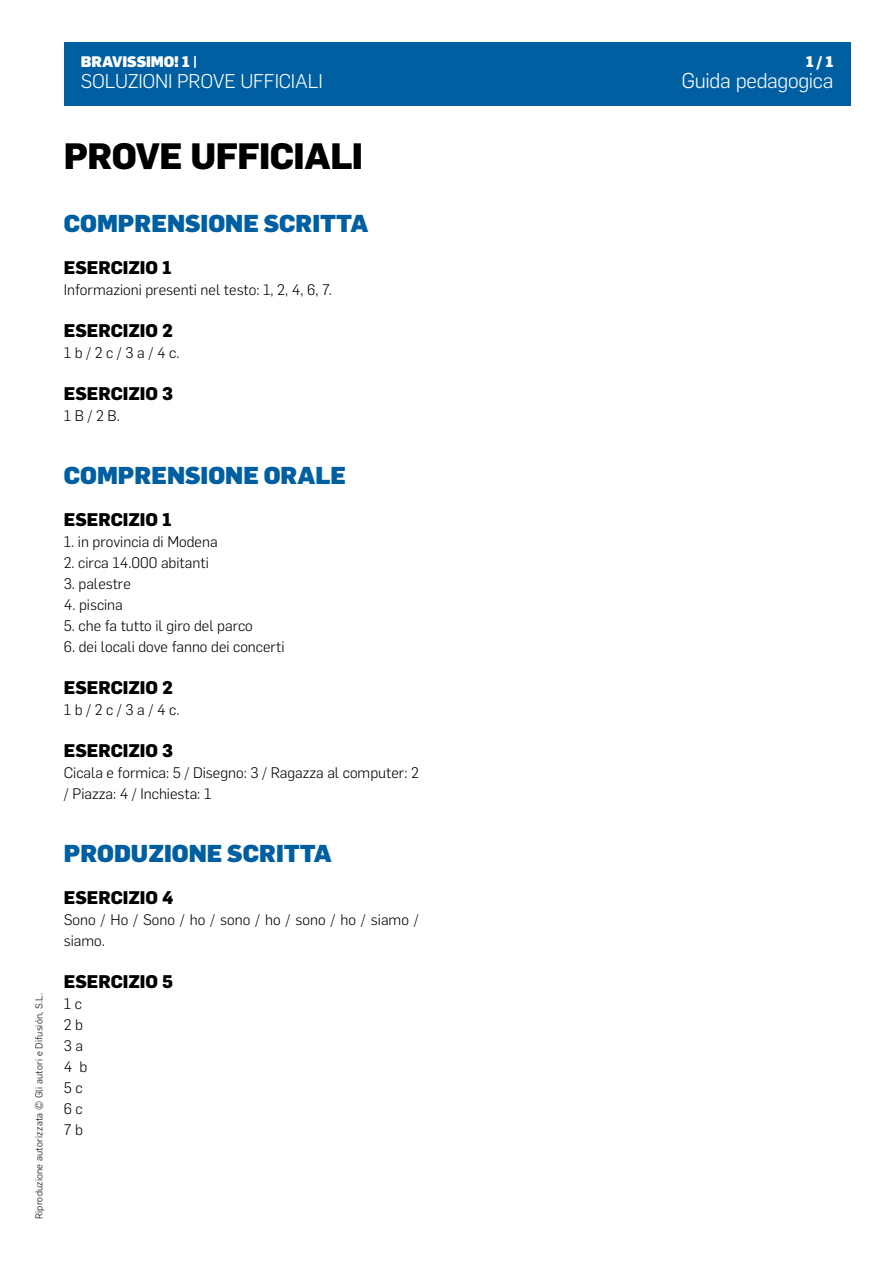
<style>
.page{position:relative;width:893px;height:1263px;background:#fff}
.page>*{position:absolute;margin:0;border:0;box-sizing:border-box;transform-origin:0 0}
.titulo_1{font:800 36px "Flama";letter-spacing:-.015em;color:#000}
.titulo_2{font:900 24px "Flama";color:#005fa0}
.t1{font:300 21px "Flama";letter-spacing:-.02em;color:#fff}
.t2{font:300 19.5px "Flama";letter-spacing:-.01em;color:#fff}
.titulo_3{font:800 18px "Flama";letter-spacing:-.005em;color:#000}
.texto__Estilos_OK_te{font:300 15px/21px "Flama";color:#000}
.numeración_no_rejill{font:300 15px "Flama";color:#000}
.t3{font:900 15px "Flama";letter-spacing:-.01em;color:#fff}
.t4{font:300 9.75px "Flama";letter-spacing:.02em;color:#000}
.s1{font-weight:700}
</style>
<div class="page">
<div style="left:64px;top:43px;width:786px;height:63px;background:#005fa0"></div>
<p class="t3" style="left:81px;top:50px;width:118px">BRAVISSIMO! 1 <span class="s1">|</span></p>
<h3 class="t2" style="left:81px;top:68px;width:244px">SOLUZIONI PROVE UFFICIALI</h3>
<p class="t4" style="left:32px;top:1219px;width:227px;rotate:-90deg">Riproduzione autorizzata © Gli autori e Difusión, S.L.</p>
<p class="titulo_1" style="left:64px;top:130px;width:301px">PROVE UFFICIALI</p>
<p class="titulo_2" style="left:64px;top:206px;width:306px">COMPRENSIONE SCRITTA</p>
<p class="titulo_3" style="left:64px;top:255px;width:109px">ESERCIZIO 1</p>
<p class="texto__Estilos_OK_te" style="left:64px;top:278px;width:270px">Informazioni presenti nel testo: 1, 2, 4, 6, 7.</p>
<p class="titulo_3" style="left:64px;top:318px;width:111px">ESERCIZIO 2</p>
<p class="texto__Estilos_OK_te" style="left:64px;top:341px;width:117px">1 b / 2 c / 3 a / 4 c.</p>
<p class="titulo_3" style="left:64px;top:381px;width:111px">ESERCIZIO 3</p>
<p class="texto__Estilos_OK_te" style="left:64px;top:404px;width:58px">1 B / 2 B.</p>
<p class="titulo_2" style="left:64px;top:458px;width:284px">COMPRENSIONE ORALE</p>
<p class="titulo_3" style="left:64px;top:507px;width:109px">ESERCIZIO 1</p>
<p class="numeración_no_rejill" style="left:64px;top:532px;width:155px">1. in provincia di Modena</p>
<p class="numeración_no_rejill" style="left:64px;top:553px;width:147px">2. circa 14.000 abitanti</p>
<p class="numeración_no_rejill" style="left:64px;top:574px;width:69px">3. palestre</p>
<p class="numeración_no_rejill" style="left:64px;top:595px;width:61px">4. piscina</p>
<p class="numeración_no_rejill" style="left:64px;top:616px;width:191px">5. che fa tutto il giro del parco</p>
<p class="numeración_no_rejill" style="left:64px;top:637px;width:222px">6. dei locali dove fanno dei concerti</p>
<p class="titulo_3" style="left:64px;top:675px;width:111px">ESERCIZIO 2</p>
<p class="texto__Estilos_OK_te" style="left:64px;top:698px;width:117px">1 b / 2 c / 3 a / 4 c.</p>
<p class="titulo_3" style="left:64px;top:738px;width:111px">ESERCIZIO 3</p>
<p class="texto__Estilos_OK_te" style="left:64px;top:761px;width:357px">Cicala e formica: 5 / Disegno: 3 / Ragazza al computer: 2 / Piazza: 4 / Inchiesta: 1</p>
<p class="titulo_2" style="left:64px;top:836px;width:270px">PRODUZIONE SCRITTA</p>
<p class="titulo_3" style="left:64px;top:885px;width:111px">ESERCIZIO 4</p>
<p class="texto__Estilos_OK_te" style="left:64px;top:908px;width:357px">Sono / Ho / Sono / ho / sono / ho / sono / ho / siamo / siamo.</p>
<p class="titulo_3" style="left:64px;top:969px;width:111px">ESERCIZIO 5</p>
<p class="numeración_no_rejill" style="left:64px;top:994px;width:20px">1 c</p>
<p class="numeración_no_rejill" style="left:64px;top:1015px;width:21px">2 b</p>
<p class="numeración_no_rejill" style="left:64px;top:1036px;width:21px">3 a</p>
<p class="numeración_no_rejill" style="left:64px;top:1057px;width:25px">4 b</p>
<p class="numeración_no_rejill" style="left:64px;top:1078px;width:20px">5 c</p>
<p class="numeración_no_rejill" style="left:64px;top:1099px;width:20px">6 c</p>
<p class="numeración_no_rejill" style="left:64px;top:1120px;width:21px">7 b</p>
<p class="t3" style="left:806px;top:50px;width:29px">1 / 1</p>
<p class="t1" style="left:681px;top:66px;width:153px">Guida pedagogica</p>
</div>
